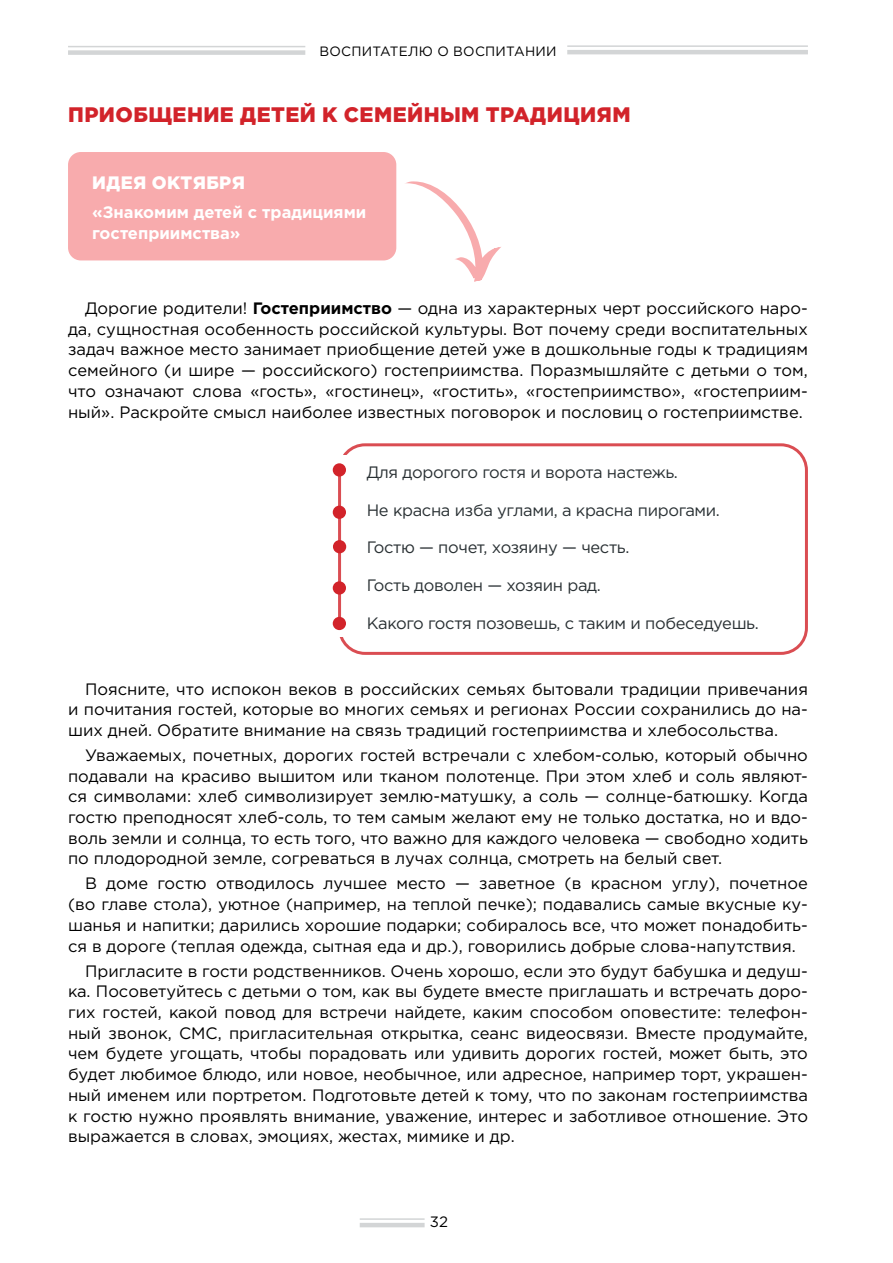
<style>
.page{position:relative;width:893px;height:1263px;background:#fff}
.page>*{position:absolute;margin:0;border:0;box-sizing:border-box;transform-origin:0 0}
.t1{font:900 21px "Gotham Pro";letter-spacing:.02em;color:#d2232a}
.t2{font:900 18px "Gotham Pro";letter-spacing:.02em;color:#fff}
.t3{font:16.5px/20.7px "Gotham Pro";color:#000;text-align:justify}
.t4{font:16.5px "Gotham Pro";letter-spacing:-.02em;color:#293033}
.t5{font:700 16.5px/20.7px "Gotham Pro";color:#fff}
.t6{font:15px "Gotham Pro";color:#000}
.t7{font:13.5px "Gotham Pro";letter-spacing:.02em;color:#000}
.s1{font-weight:700}
</style>
<div class="page">
<hr style="left:68px;top:46px;width:237px;height:1px;background:#d3d5d6">
<div style="left:68px;top:50px;width:237px;height:5px;background:#d3d5d6"></div>
<hr style="left:567px;top:45px;width:241px;height:2px;background:#d3d5d6">
<hr style="left:567px;top:50px;width:241px;height:4px;background:#d3d5d6">
<hr style="left:360px;top:1218px;width:65px;height:2px;background:#d3d5d6">
<hr style="left:360px;top:1223px;width:65px;height:4px;background:#d3d5d6">
<div style="left:338px;top:443px;width:470px;height:212px;border:3px solid #d2232a;border-radius:26px"></div>
<div style="left:68px;top:152px;width:328px;height:108px;background:#f8abad;border-radius:13px"></div>
<svg style="left:405px;top:181px;width:96px;height:101px"></svg>
<div style="left:322px;top:456px;width:28px;height:14px;background:#fff"></div>
<div style="left:325px;top:622px;width:29px;height:15px;background:#fff"></div>
<div style="left:333px;top:463px;width:13px;height:14px;background:#d2232a;border-radius:50%"></div>
<div style="left:333px;top:540px;width:13px;height:13px;background:#d2232a;border-radius:50%"></div>
<div style="left:333px;top:506px;width:13px;height:13px;background:#d2232a;border-radius:50%"></div>
<div style="left:333px;top:581px;width:13px;height:14px;background:#d2232a;border-radius:50%"></div>
<div style="left:333px;top:617px;width:13px;height:13px;background:#d2232a;border-radius:50%"></div>
<p class="t7" style="left:319px;top:44px;width:239px">ВОСПИТАТЕЛЮ О ВОСПИТАНИИ</p>
<p class="t1" style="left:68px;top:102px;width:564px">ПРИОБЩЕНИЕ ДЕТЕЙ К СЕМЕЙНЫМ ТРАДИЦИЯМ</p>
<p class="t2" style="left:92px;top:172px;width:154px">ИДЕЯ ОКТЯБРЯ</p>
<p class="t5" style="left:92px;top:201px;width:276px">«Знакомим детей с традициями гостеприимства»</p>
<p class="t3" style="left:68px;top:298px;width:741px;text-indent:17px">Дорогие родители! <span class="s1">Гостеприимство</span> — одна из характерных черт российского наро&shy;да, сущностная особенность российской культуры. Вот почему среди воспитательных задач важное место занимает приобщение детей уже в дошкольные годы к традициям семейного (и шире — российского) гостеприимства. Поразмышляйте с детьми о том, что означают слова «гость», «гостинец», «гостить», «гостеприимство», «гостеприим&shy;ный». Раскройте смысл наиболее известных поговорок и пословиц о гостеприимстве.</p>
<p class="t4" style="left:367px;top:463px;width:313px">Для дорогого гостя и ворота настежь.</p>
<p class="t4" style="left:367px;top:501px;width:355px">Не красна изба углами, а красна пирогами.</p>
<p class="t4" style="left:367px;top:538px;width:264px">Гостю — почет, хозяину — честь.</p>
<p class="t4" style="left:367px;top:576px;width:236px">Гость доволен — хозяин рад.</p>
<p class="t4" style="left:367px;top:614px;width:394px">Какого гостя позовешь, с таким и побеседуешь.</p>
<p class="t3" style="left:68px;top:678px;width:741px;text-indent:17px">Поясните, что испокон веков в российских семьях бытовали традиции привечания и почитания гостей, которые во многих семьях и регионах России сохранились до на&shy;ших дней. Обратите внимание на связь традиций гостеприимства и хлебосольства.</p>
<p class="t3" style="left:68px;top:745px;width:741px;text-indent:17px">Уважаемых, почетных, дорогих гостей встречали с хлебом-солью, который обычно подавали на красиво вышитом или тканом полотенце. При этом хлеб и соль являют&shy;ся символами: хлеб символизирует землю-матушку, а соль — солнце-батюшку. Когда гостю преподносят хлеб-соль, то тем самым желают ему не только достатка, но и вдо&shy;воль земли и солнца, то есть того, что важно для каждого человека — свободно ходить по плодородной земле, согреваться в лучах солнца, смотреть на белый свет.</p>
<p class="t3" style="left:68px;top:873px;width:741px;text-indent:17px">В доме гостю отводилось лучшее место — заветное (в красном углу), почетное (во главе стола), уютное (например, на теплой печке); подавались самые вкусные ку&shy;шанья и напитки; дарились хорошие подарки; собиралось все, что может понадобить&shy;ся в дороге (теплая одежда, сытная еда и др.), говорились добрые слова-напутствия.</p>
<p class="t3" style="left:68px;top:960px;width:741px;text-indent:17px">Пригласите в гости родственников. Очень хорошо, если это будут бабушка и дедуш&shy;ка. Посоветуйтесь с детьми о том, как вы будете вместе приглашать и встречать доро&shy;гих гостей, какой повод для встречи найдете, каким способом оповестите: телефон&shy;ный звонок, СМС, пригласительная открытка, сеанс видеосвязи. Вместе продумайте, чем будете угощать, чтобы порадовать или удивить дорогих гостей, может быть, это будет любимое блюдо, или новое, необычное, или адресное, например торт, украшен&shy;ный именем или портретом. Подготовьте детей к тому, что по законам гостеприимства к гостю нужно проявлять внимание, уважение, интерес и заботливое отношение. Это выражается в словах, эмоциях, жестах, мимике и др.</p>
<p class="t6" style="left:430px;top:1213px;width:20px">32</p>
</div>
